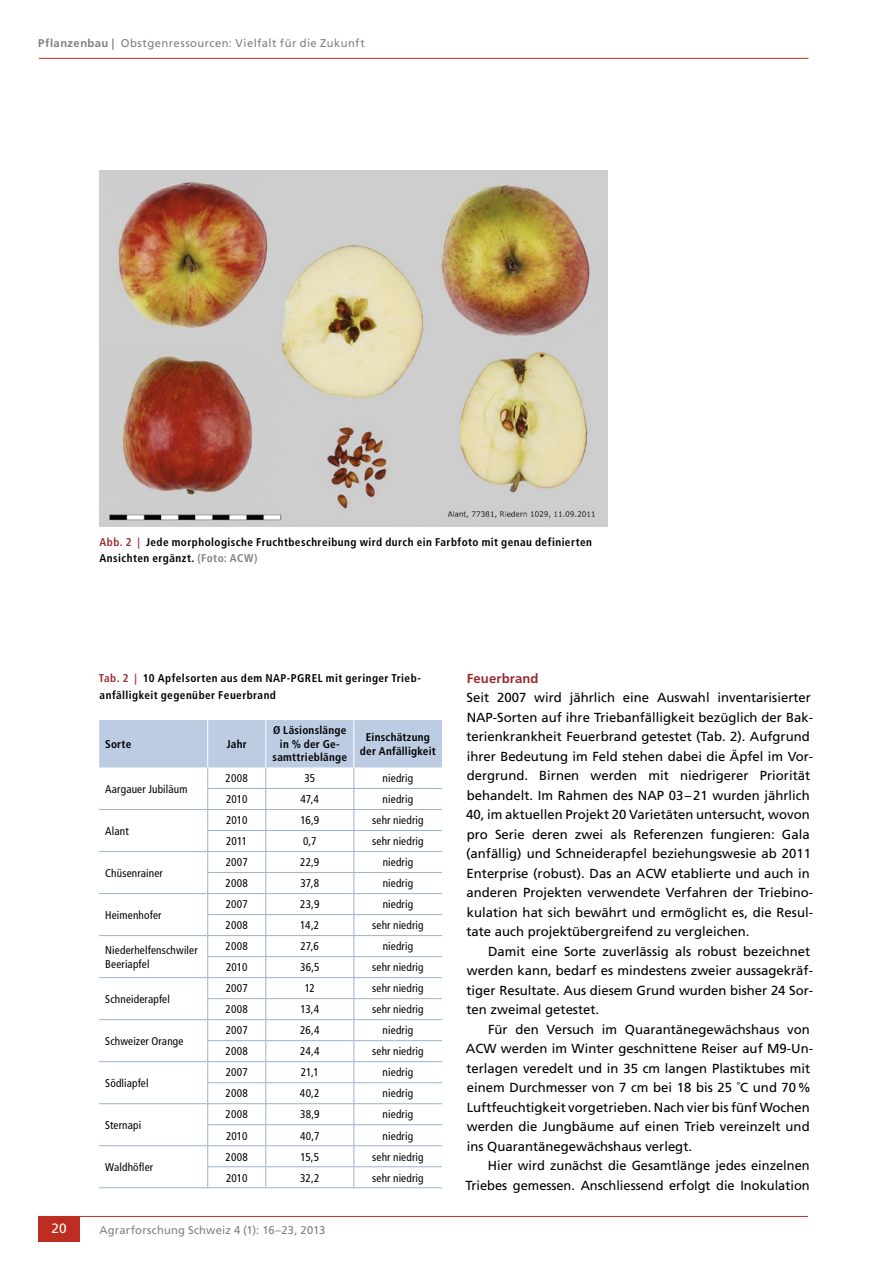
<style>
.page{position:relative;width:893px;height:1263px;background:#fff}
.page>*{position:absolute;margin:0;border:0;box-sizing:border-box;transform-origin:0 0}
.t1{font:13.5px "Frutiger LT Std";color:#fff}
.t2{font:13.2px/19.5px "Frutiger LT Std";color:#000}
.t3{font:700 13.2px "Frutiger LT Std";letter-spacing:.01em;color:#9a2b2f}
.t4{font:condensed 11.25px/13.5px "Frutiger LT Std";letter-spacing:.015em;color:#000}
.t5{font:700 condensed 11.25px/16.5px "Frutiger LT Std";letter-spacing:.04em;color:#000}
.t6{font:700 condensed 11.25px/13.5px "Frutiger LT Std";letter-spacing:.02em;color:#000;text-align:center}
.t7{font:11.25px "Frutiger LT Std";letter-spacing:.035em;color:#808080}
.t8{font:11.25px "Frutiger LT Std";letter-spacing:.015em;color:#808080}
.s1{font-weight:700}
.s2{color:#9a2b2f}
.s3{color:#808080}
</style>
<div class="page">
<hr style="left:39px;top:58px;width:769px;height:1px;background:#bd2d21">
<hr style="left:38px;top:1216px;width:770px;height:1px;background:#bd2d21">
<div style="left:38px;top:1216px;width:42px;height:26px;background:#bd2d21"></div>
<svg style="left:99px;top:720px;width:343px;height:467px"></svg>
<hr style="left:99px;top:1187px;width:109px;height:1px;background:#98b2cf">
<hr style="left:208px;top:1187px;width:58px;height:1px;background:#98b2cf">
<hr style="left:266px;top:1187px;width:88px;height:1px;background:#98b2cf">
<hr style="left:354px;top:1187px;width:88px;height:1px;background:#98b2cf">
<hr style="left:207px;top:720px;width:1px;height:47px;background:#fff">
<hr style="left:265px;top:720px;width:1px;height:47px;background:#fff">
<hr style="left:353px;top:720px;width:1px;height:47px;background:#fff">
<img style="left:99px;top:170px;width:509px;height:356px">
<p class="t7" style="left:38px;top:36px;width:328px"><span class="s1">Pflanzenbau |</span> Obstgenressourcen: Vielfalt für die Zukunft</p>
<p class="t5" style="left:99px;top:533px;width:494px"><span class="s2">Abb. 2 |</span> Jede morphologische Fruchtbeschreibung wird durch ein Farbfoto mit genau definierten<br>Ansichten ergänzt. <span class="s3">(Foto: ACW)</span></p>
<p class="t5" style="left:99px;top:670px;width:323px"><span class="s2">Tab. 2 |</span> 10 Apfelsorten aus dem NAP-PGREL mit geringer Trieb&shy;anfälligkeit gegenüber Feuerbrand</p>
<p class="t5" style="left:105px;top:736px;width:28px">Sorte</p>
<p class="t5" style="left:227px;top:736px;width:22px">Jahr</p>
<p class="t6" style="left:272px;top:724px;width:76px">Ø Läsionslänge in % der Ge&shy;samttrieblänge</p>
<p class="t6" style="left:360px;top:731px;width:77px">Einschätzung der Anfälligkeit</p>
<p class="t4" style="left:105px;top:782px;width:84px">Aargauer Jubiläum</p>
<p class="t4" style="left:105px;top:824px;width:25px">Alant</p>
<p class="t4" style="left:105px;top:866px;width:59px">Chüsenrainer</p>
<p class="t4" style="left:105px;top:908px;width:58px">Heimenhofer</p>
<p class="t4" style="left:226px;top:772px;width:24px">2008</p>
<p class="t4" style="left:304px;top:772px;width:12px">35</p>
<p class="t4" style="left:383px;top:772px;width:32px">niedrig</p>
<p class="t4" style="left:226px;top:793px;width:23px">2010</p>
<p class="t4" style="left:301px;top:793px;width:20px">47,4</p>
<p class="t4" style="left:383px;top:793px;width:32px">niedrig</p>
<p class="t4" style="left:226px;top:814px;width:23px">2010</p>
<p class="t4" style="left:300px;top:814px;width:20px">16,9</p>
<p class="t4" style="left:372px;top:814px;width:53px">sehr niedrig</p>
<p class="t4" style="left:226px;top:835px;width:23px">2011</p>
<p class="t4" style="left:303px;top:835px;width:15px">0,7</p>
<p class="t4" style="left:372px;top:835px;width:53px">sehr niedrig</p>
<p class="t4" style="left:226px;top:856px;width:24px">2007</p>
<p class="t4" style="left:300px;top:856px;width:21px">22,9</p>
<p class="t4" style="left:383px;top:856px;width:32px">niedrig</p>
<p class="t4" style="left:226px;top:877px;width:24px">2008</p>
<p class="t4" style="left:301px;top:877px;width:20px">37,8</p>
<p class="t4" style="left:383px;top:877px;width:32px">niedrig</p>
<p class="t4" style="left:226px;top:898px;width:24px">2007</p>
<p class="t4" style="left:300px;top:898px;width:21px">23,9</p>
<p class="t4" style="left:383px;top:898px;width:32px">niedrig</p>
<p class="t4" style="left:226px;top:919px;width:24px">2008</p>
<p class="t4" style="left:300px;top:919px;width:21px">14,2</p>
<p class="t4" style="left:372px;top:919px;width:53px">sehr niedrig</p>
<p class="t4" style="left:105px;top:943px;width:94px">Niederhelfenschwiler<br>Beeriapfel</p>
<p class="t4" style="left:226px;top:940px;width:24px">2008</p>
<p class="t4" style="left:301px;top:940px;width:20px">27,6</p>
<p class="t4" style="left:383px;top:940px;width:32px">niedrig</p>
<p class="t4" style="left:226px;top:961px;width:23px">2010</p>
<p class="t4" style="left:300px;top:961px;width:21px">36,5</p>
<p class="t4" style="left:372px;top:961px;width:53px">sehr niedrig</p>
<p class="t4" style="left:105px;top:992px;width:66px">Schneiderapfel</p>
<p class="t4" style="left:105px;top:1034px;width:80px">Schweizer Orange</p>
<p class="t4" style="left:105px;top:1076px;width:45px">Södliapfel</p>
<p class="t4" style="left:105px;top:1118px;width:38px">Sternapi</p>
<p class="t4" style="left:105px;top:1160px;width:50px">Waldhöfler</p>
<p class="t4" style="left:226px;top:982px;width:24px">2007</p>
<p class="t4" style="left:305px;top:982px;width:12px">12</p>
<p class="t4" style="left:372px;top:982px;width:53px">sehr niedrig</p>
<p class="t4" style="left:226px;top:1003px;width:24px">2008</p>
<p class="t4" style="left:300px;top:1003px;width:20px">13,4</p>
<p class="t4" style="left:372px;top:1003px;width:53px">sehr niedrig</p>
<p class="t4" style="left:226px;top:1024px;width:24px">2007</p>
<p class="t4" style="left:300px;top:1024px;width:21px">26,4</p>
<p class="t4" style="left:383px;top:1024px;width:32px">niedrig</p>
<p class="t4" style="left:226px;top:1045px;width:24px">2008</p>
<p class="t4" style="left:300px;top:1045px;width:21px">24,4</p>
<p class="t4" style="left:372px;top:1045px;width:53px">sehr niedrig</p>
<p class="t4" style="left:226px;top:1066px;width:24px">2007</p>
<p class="t4" style="left:301px;top:1066px;width:20px">21,1</p>
<p class="t4" style="left:383px;top:1066px;width:32px">niedrig</p>
<p class="t4" style="left:226px;top:1087px;width:24px">2008</p>
<p class="t4" style="left:300px;top:1087px;width:21px">40,2</p>
<p class="t4" style="left:383px;top:1087px;width:32px">niedrig</p>
<p class="t4" style="left:226px;top:1108px;width:24px">2008</p>
<p class="t4" style="left:300px;top:1108px;width:21px">38,9</p>
<p class="t4" style="left:383px;top:1108px;width:32px">niedrig</p>
<p class="t4" style="left:226px;top:1129px;width:23px">2010</p>
<p class="t4" style="left:300px;top:1129px;width:21px">40,7</p>
<p class="t4" style="left:383px;top:1129px;width:32px">niedrig</p>
<p class="t4" style="left:226px;top:1150px;width:24px">2008</p>
<p class="t4" style="left:300px;top:1150px;width:20px">15,5</p>
<p class="t4" style="left:372px;top:1150px;width:53px">sehr niedrig</p>
<p class="t4" style="left:226px;top:1171px;width:23px">2010</p>
<p class="t4" style="left:300px;top:1171px;width:21px">32,2</p>
<p class="t4" style="left:372px;top:1171px;width:53px">sehr niedrig</p>
<p class="t1" style="left:51px;top:1221px;width:17px">20</p>
<p class="t8" style="left:99px;top:1223px;width:227px">Agrarforschung Schweiz 4 (1): 16–23, 2013</p>
<p class="t3" style="left:467px;top:670px;width:73px">Feuerbrand</p>
<p class="t2" style="left:466px;top:688px;width:348px">Seit 2007 wird jährlich eine Auswahl inventarisierter NAP-Sorten auf ihre Triebanfälligkeit bezüglich der Bak&shy;terienkrankheit Feuerbrand getestet (Tab. 2). Aufgrund ihrer Bedeutung im Feld stehen dabei die Äpfel im Vor&shy;dergrund. Birnen werden mit niedrigerer Priorität behandelt. Im Rahmen des NAP 03–21 wurden jährlich 40, im aktuellen Projekt 20 Varietäten untersucht, wovon pro Serie deren zwei als Referenzen fungieren: Gala (anfällig) und Schneiderapfel beziehungswesie ab 2011<br>Enterprise (robust). Das an ACW etablierte und auch in anderen Projekten verwendete Verfahren der Triebino&shy;kulation hat sich bewährt und ermöglicht es, die Resul&shy;tate auch projektübergreifend zu vergleichen.</p>
<p class="t2" style="left:466px;top:941px;width:348px;text-indent:22px">Damit eine Sorte zuverlässig als robust bezeichnet werden kann, bedarf es mindestens zweier aussagekräf&shy;tiger Resultate. Aus diesem Grund wurden bisher 24 Sor&shy;ten zweimal getestet.</p>
<p class="t2" style="left:466px;top:1019px;width:349px;text-indent:22px">Für den Versuch im Quarantänegewächshaus von ACW werden im Winter geschnittene Reiser auf M9-Un&shy;terlagen veredelt und in 35 cm langen Plastiktubes mit einem Durchmesser von 7 cm bei 18 bis 25 ˚C und 70% Luftfeuchtigkeit vorgetrieben. Nach vier bis fünf Wochen werden die Jungbäume auf einen Trieb vereinzelt und ins Quarantänegewächshaus verlegt.</p>
<p class="t2" style="left:465px;top:1156px;width:346px;text-align:right">Hier wird zunächst die Gesamtlänge jedes einzelnen<br>Triebes gemessen. Anschliessend erfolgt die Inokulation</p>
</div>
